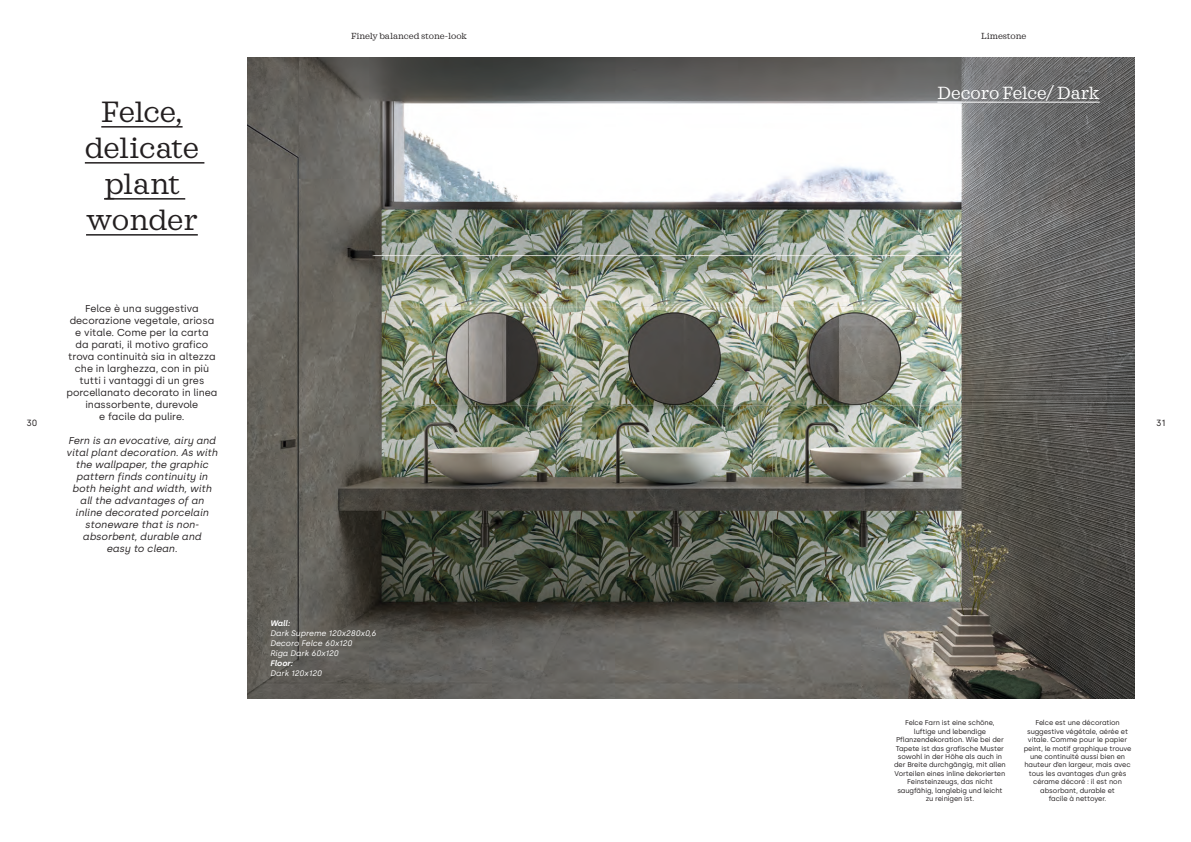
<style>
.page{position:relative;width:1191px;height:842px;background:#fff}
.page>*{position:absolute;margin:0;border:0;box-sizing:border-box;transform-origin:0 0}
.t1{font:30px "Sagona";letter-spacing:-.01em;color:#231f20}
.t2{font:18px "Sagona";color:#fff}
.t3{font:10px/12px "Silka";color:#231f20;text-align:center}
.t4{font:italic 10px/12px "Silka";color:#231f20;text-align:center}
.t5{font:9px "Sagona";color:#231f20}
.t6{font:9px "Silka";color:#231f20}
.t7{font:italic 8px "Silka";color:#fff}
.t8{font:italic 600 8px "Silka";color:#fff}
.t9{font:7px/8.4px "Silka";letter-spacing:-.01em;color:#231f20;text-align:center}
</style>
<div class="page">
<img style="left:247px;top:57px;width:887px;height:642px">
<hr style="left:101px;top:126px;width:82px;height:2px;background:#231f20">
<hr style="left:85px;top:162px;width:119px;height:2px;background:#231f20">
<hr style="left:104px;top:198px;width:81px;height:2px;background:#231f20">
<hr style="left:86px;top:234px;width:112px;height:2px;background:#231f20">
<hr style="left:937px;top:102px;width:162px;height:1px;background:#fff">
<p class="t1" style="left:101px;top:94px;width:83px">Felce,</p>
<p class="t1" style="left:85px;top:130px;width:116px">delicate</p>
<p class="t1" style="left:104px;top:166px;width:77px">plant</p>
<p class="t1" style="left:86px;top:202px;width:113px">wonder</p>
<p class="t5" style="left:351px;top:30px;width:117px">Finely balanced stone-look</p>
<p class="t5" style="left:981px;top:30px;width:47px">Limestone</p>
<p class="t2" style="left:937px;top:83px;width:164px">Decoro Felce/ Dark</p>
<p class="t3" style="left:66px;top:302px;width:152px">Felce è una suggestiva decorazione vegetale, ariosa e vitale. Come per la carta<br>da parati, il motivo grafico trova continuità sia in altezza che in larghezza, con in più tutti i vantaggi di un gres porcellanato decorato in linea inassorbente, durevole</p>
<p class="t3" style="left:99px;top:410px;width:87px">e facile da pulire.</p>
<p class="t4" style="left:66px;top:434px;width:153px">Fern is an evocative, airy and vital plant decoration. As with the wallpaper, the graphic pattern finds continuity in both height and width, with all the advantages of an inline decorated porcelain stoneware that is non&shy;absorbent, durable and</p>
<p class="t4" style="left:106px;top:542px;width:72px">easy to clean.</p>
<p class="t6" style="left:26px;top:418px;width:13px">30</p>
<p class="t6" style="left:1156px;top:418px;width:11px">31</p>
<p class="t8" style="left:270px;top:618px;width:21px">Wall:</p>
<p class="t7" style="left:270px;top:628px;width:108px">Dark Supreme 120x280x0,6</p>
<p class="t7" style="left:270px;top:638px;width:84px">Decoro Felce 60x120</p>
<p class="t7" style="left:270px;top:648px;width:70px">Riga Dark 60x120</p>
<p class="t8" style="left:270px;top:658px;width:24px">Floor:</p>
<p class="t7" style="left:270px;top:668px;width:53px">Dark 120x120</p>
<p class="t9" style="left:894px;top:719px;width:113px">Felce Farn ist eine schöne, luftige und lebendige<br>Pflanzendekoration. Wie bei der<br>Tapete ist das grafische Muster sowohl in der Höhe als auch in der Breite durchgängig, mit allen<br>Vorteilen eines inline dekorierten<br>Feinsteinzeugs, das nicht saugfähig, langlebig und leicht zu reinigen ist.</p>
<p class="t9" style="left:1023px;top:719px;width:109px">Felce est une décoration suggestive végétale, aérée et vitale. Comme pour le papier peint, le motif graphique trouve une continuité aussi bien en hauteur d’en largeur, mais avec tous les avantages d’un grès cérame décoré : il est non absorbant, durable et</p>
<p class="t9" style="left:1048px;top:794px;width:59px">facile à nettoyer.</p>
</div>
